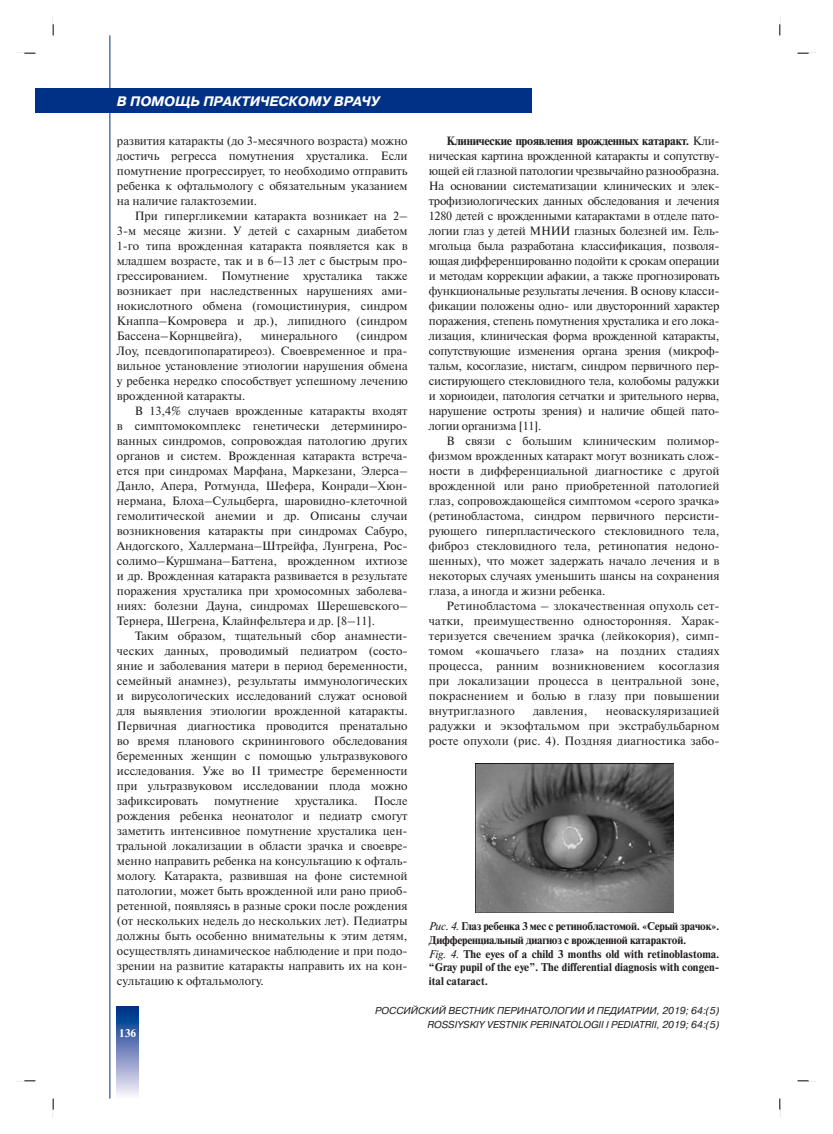
<style>
.page{position:relative;width:833px;height:1134px;background:#fff}
.page>*{position:absolute;margin:0;border:0;box-sizing:border-box;transform-origin:0 0}
.t1{font:italic 700 13.75px "Pragmatica C";color:#fff}
.t2{font:12px/15px "Newton C";color:#231f20;text-align:justify}
.t3{font:700 11.25px/13.8px "Newton C";letter-spacing:-.01em;color:#231f20}
.t4{font:700 11.25px "Newton C";color:#fff}
.t5{font:italic 10px/13.8px "Pragmatica C";color:#231f20;text-align:right}
.s1{font-weight:700}
.s2{font-weight:400;font-style:italic}
</style>
<div class="page">
<div style="left:35px;top:89px;width:496px;height:24px;background:#003186"></div>
<svg style="left:117px;top:1006px;width:21px;height:90px;background:#728abe"></svg>
<hr style="left:110px;top:35px;width:1px;height:1063px;background:#003186">
<img style="left:475px;top:763px;width:198px;height:150px">
<svg style="left:17px;top:52px;width:18px;height:2px"></svg>
<svg style="left:52px;top:17px;width:2px;height:18px"></svg>
<svg style="left:797px;top:52px;width:19px;height:2px"></svg>
<svg style="left:797px;top:1080px;width:12px;height:1px"></svg>
<svg style="left:779px;top:1098px;width:1px;height:12px"></svg>
<svg style="left:52px;top:1098px;width:2px;height:19px"></svg>
<div style="left:410px;top:9px;width:13px;height:13px;border:1px solid #fff;border-radius:50%"></div>
<svg style="left:413px;top:9px;width:7px;height:13px"></svg>
<div style="left:410px;top:1112px;width:13px;height:13px;border:1px solid #fff;border-radius:50%"></div>
<svg style="left:413px;top:1112px;width:7px;height:13px"></svg>
<div style="left:9px;top:560px;width:13px;height:14px;border:1px solid #fff;border-radius:50%"></div>
<hr style="left:15px;top:549px;width:1px;height:35px;background:#fff">
<div style="left:9px;top:561px;width:13px;height:12px;border:1px solid #fff;border-radius:50%"></div>
<svg style="left:9px;top:564px;width:13px;height:6px"></svg>
<div style="left:811px;top:560px;width:13px;height:14px;border:1px solid #fff;border-radius:50%"></div>
<hr style="left:817px;top:549px;width:1px;height:35px;background:#fff">
<div style="left:811px;top:561px;width:13px;height:12px;border:1px solid #fff;border-radius:50%"></div>
<svg style="left:811px;top:564px;width:13px;height:6px"></svg>
<p class="t1" style="left:117px;top:94px;width:264px">В ПОМОЩЬ ПРАКТИЧЕСКОМУ ВРАЧУ</p>
<p class="t2" style="left:117px;top:133px;width:292px">развития катаракты (до 3-месячного возраста) можно достичь регресса помутнения хрусталика. Если помутнение прогрессирует, то необходимо отправить ребенка к офтальмологу с обязательным указанием на наличие галактоземии.</p>
<p class="t2" style="left:117px;top:208px;width:292px;text-indent:18px">При гипергликемии катаракта возникает на 2– 3-м месяце жизни. У детей с сахарным диабетом 1-го типа врожденная катаракта появляется как в младшем возрасте, так и в 6–13 лет с быстрым про&shy;грессированием. Помутнение хрусталика также возникает при наследственных нарушениях ами&shy;нокислотного обмена (гомоцистинурия, синдром Кнаппа–Комровера и др.), липидного (синдром Бассена–Корнцвейга),</p>
<p class="t2" style="left:117px;top:328px;width:292px;text-indent:239px">(синдром Лоу, псевдогипопаратиреоз). Своевременное и пра&shy;вильное установление этиологии нарушения обмена у ребенка нередко способствует успешному лечению врожденной катаракты.</p>
<p class="t2" style="left:117px;top:403px;width:292px;text-indent:18px">В 13,4% случаев врожденные катаракты входят в симптомокомплекс генетически детерминиро&shy;ванных синдромов, сопровождая патологию других органов и систем. Врожденная катаракта встреча&shy;ется при синдромах Марфана, Маркезани, Элерса– Данло, Апера, Ротмунда, Шефера, Конради–Хюн&shy;нермана, Блоха–Сульцберга, шаровидно-клеточной гемолитической анемии и др. Описаны случаи возникновения катаракты при синдромах Сабуро, Андогского, Халлермана–Штрейфа, Лунгрена, Рос&shy;солимо–Куршмана–Баттена, врожденном ихтиозе и др. Врожденная катаракта развивается в результате поражения хрусталика при хромосомных заболева&shy;ниях: болезни Дауна, синдромах Шерешевского– Тернера, Шегрена, Клайнфельтера и др. [8–11].</p>
<p class="t2" style="left:117px;top:628px;width:292px;text-indent:18px">Таким образом, тщательный сбор анамнести&shy;ческих данных, проводимый педиатром (состо&shy;яние и заболевания матери в период беременности, семейный анамнез), результаты иммунологических и вирусологических исследований служат основой для выявления этиологии врожденной катаракты.<br>Первичная диагностика проводится пренатально во время планового скринингового обследования беременных женщин с помощью ультразвукового исследования. Уже во II триместре беременности при ультразвуковом исследовании плода можно зафиксировать</p>
<p class="t2" style="left:261px;top:328px;width:78px">минерального</p>
<p class="t2" style="left:117px;top:793px;width:292px;text-indent:257px">После рождения ребенка неонатолог и педиатр смогут заметить интенсивное помутнение хрусталика цен&shy;тральной локализации в области зрачка и своевре&shy;менно направить ребенка на консультацию к офталь&shy;мологу. Катаракта, развившая на фоне системной патологии, может быть врожденной или рано приоб&shy;ретенной, появляясь в разные сроки после рождения (от нескольких недель до нескольких лет). Педиатры должны быть особенно внимательны к этим детям, осуществлять динамическое наблюдение и при подо&shy;зрении на развитие катаракты направить их на кон&shy;сультацию к офтальмологу.</p>
<p class="t2" style="left:214px;top:793px;width:67px">помутнение</p>
<p class="t2" style="left:295px;top:793px;width:64px">хрусталика.</p>
<p class="t2" style="left:429px;top:133px;width:292px;text-indent:18px"><span class="s1">Клинические проявления врожденных катаракт.</span> Кли&shy;ническая картина врожденной катаракты и сопутству&shy;ющей ей глазной патологии чрезвычайно разнообразна.<br>На основании систематизации клинических и элек&shy;трофизиологических данных обследования и лечения 1280 детей с врожденными катарактами в отделе пато&shy;логии глаз у детей МНИИ глазных болезней им. Гель&shy;мгольца была разработана классификация, позволя&shy;ющая дифференцированно подойти к срокам операции и методам коррекции афакии, а также прогнозировать функциональные результаты лечения. В основу класси&shy;фикации положены одно- или двусторонний характер поражения, степень помутнения хрусталика и его лока&shy;лизация, клиническая форма врожденной катаракты, сопутствующие изменения органа зрения (микроф&shy;тальм, косоглазие, нистагм, синдром первичного пер&shy;систирующего стекловидного тела, колобомы радужки и хориоидеи, патология сетчатки и зрительного нерва, нарушение остроты зрения) и наличие общей пато&shy;логии организма [11].</p>
<p class="t2" style="left:429px;top:433px;width:292px;text-indent:18px">В связи с большим клиническим полимор&shy;физмом врожденных катаракт могут возникать слож&shy;ности в дифференциальной диагностике с другой врожденной или рано приобретенной патологией глаз, сопровождающейся симптомом «серого зрачка» (ретинобластома, синдром первичного персисти&shy;рующего гиперпластического стекловидного тела, фиброз стекловидного тела, ретинопатия недоно&shy;шенных), что может задержать начало лечения и в некоторых случаях уменьшить шансы на сохранения глаза, а иногда и жизни ребенка.</p>
<p class="t2" style="left:429px;top:598px;width:292px;text-indent:18px">Ретинобластома – злокачественная опухоль сет&shy;чатки, преимущественно односторонняя. Харак&shy;теризуется свечением зрачка (лейкокория), симп&shy;томом «кошачьего глаза» на поздних стадиях процесса, ранним возникновением косоглазия при локализации процесса в центральной зоне, покраснением и болью в глазу при повышении внутриглазного</p>
<p class="t2" style="left:429px;top:703px;width:292px;text-indent:177px">неоваскуляризацией радужки и экзофтальмом при экстрабульбарном росте опухоли (рис. 4). Поздняя диагностика забо-</p>
<p class="t2" style="left:533px;top:703px;width:56px">давления,</p>
<p class="t3" style="left:429px;top:919px;width:292px"><span class="s2">Рис. 4.</span> Глаз ребенка 3 мес с ретинобластомой. «Серый зрачок».<br>Дифференциальный диагноз с врожденной катарактой.<br><span class="s2">Fig. 4.</span> The eyes of a child 3 months old with retinoblastoma. “Gray pupil of the eye”. The differential diagnosis with congen&shy;ital cataract.</p>
<p class="t4" style="left:119px;top:1026px;width:19px">136</p>
<p class="t5" style="left:375px;top:1004px;width:346px">РОССИЙСКИЙ ВЕСТНИК ПЕРИНАТОЛОГИИ И ПЕДИАТРИИ, 2019; 64:(5)<br>ROSSIYSKIY VESTNIK PERINATOLOGII I PEDIATRII, 2019; 64:(5)</p>
</div>
